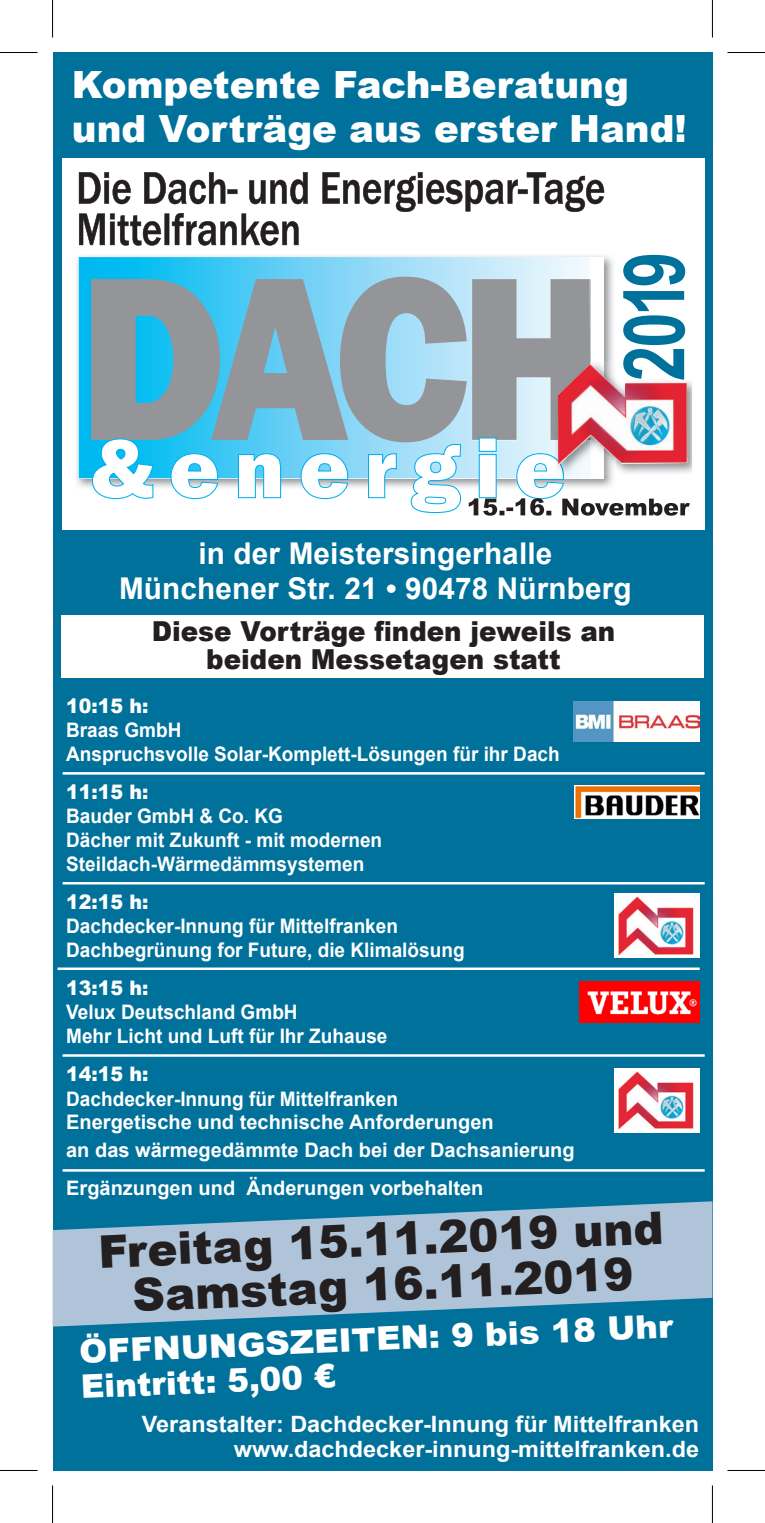
<style>
.page{position:relative;width:765px;height:1523px;background:#fff}
.page>*{position:absolute;margin:0;border:0;box-sizing:border-box;transform-origin:0 0}
.t1{font:900 45px/45.2px "Arial";color:#231f20;text-align:center}
.t2{font:900 37.5px/43.8px "Arial";color:#fff}
.t3{font:900 32.5px/36.5px "Arial";color:#fff;scale:1.04 1}
.t4{font:700 30px/35px "Arial";letter-spacing:.005em;color:#fff;text-align:center}
.t5{font:900 27.5px/27.5px "Arial";color:#231f20;text-align:center;scale:.95 1}
.t6{font:700 22.5px/25px "Arial";color:#fff;text-align:right;scale:1.04 1}
.t7{font:700 20px/24px "Arial";color:#fff;scale:.95 1}
.t8{font:700 20px/38.2px "Arial";color:#fff}
.t9{font:900 20px "Arial";color:#fff;scale:.95 1}
</style>
<div class="page">
<div style="left:52px;top:52px;width:660px;height:1418px;background:#00719b"></div>
<svg style="left:52px;top:1201px;width:660px;height:125px;fill:#afc4d8"></svg>
<div style="left:61px;top:615px;width:641px;height:63px;background:#fff"></div>
<img style="left:574px;top:785px;width:125px;height:33px">
<div style="left:613px;top:893px;width:86px;height:64px;background:#fff"></div>
<img style="left:618px;top:896px;width:76px;height:59px">
<img style="left:579px;top:982px;width:120px;height:40px">
<div style="left:62px;top:159px;width:642px;height:370px;background:#fff"></div>
<hr style="left:63px;top:882px;width:641px;height:2px;background:#fff">
<hr style="left:57px;top:967px;width:642px;height:3px;background:#fff">
<hr style="left:63px;top:772px;width:641px;height:2px;background:#fff">
<hr style="left:63px;top:1054px;width:641px;height:2px;background:#fff">
<hr style="left:63px;top:1169px;width:641px;height:2px;background:#fff">
<svg style="left:79px;top:172px;width:524px;height:74px"></svg>
<img style="left:79px;top:478px;width:12px;height:1px">
<div style="left:79px;top:257px;width:12px;height:221px;background:#00b8f0"></div>
<svg style="left:91px;top:255px;width:598px;height:260px"></svg>
<div style="left:613px;top:1068px;width:86px;height:64px;background:#fff"></div>
<img style="left:618px;top:1071px;width:76px;height:58px">
<img style="left:573px;top:701px;width:126px;height:40px">
<hr style="left:0;top:52px;width:38px;height:1px;background:#000">
<hr style="left:727px;top:52px;width:37px;height:1px;background:#000">
<hr style="left:0;top:1469px;width:38px;height:1px;background:#000">
<hr style="left:727px;top:1469px;width:37px;height:1px;background:#000">
<hr style="left:52px;top:0;width:1px;height:37px;background:#000">
<hr style="left:52px;top:1485px;width:1px;height:37px;background:#000">
<hr style="left:711px;top:0;width:1px;height:37px;background:#000">
<hr style="left:711px;top:1485px;width:1px;height:37px;background:#000">
<h2 class="t2" style="left:72px;top:62px;width:616px">Kompetente Fach-Beratung und Vorträge aus erster Hand!</h2>
<h3 class="t4" style="left:119px;top:537px;width:514px">in der Meistersingerhalle<br>Münchener Str. 21 • 90478 Nürnberg</h3>
<h3 class="t5" style="left:152px;top:616px;width:489px">Diese Vorträge finden jeweils an beiden Messetagen statt</h3>
<p class="t9" style="left:66px;top:691px;width:88px">10:15 h:</p>
<p class="t7" style="left:66px;top:718px;width:520px">Braas GmbH<br>Anspruchsvolle Solar-Komplett-Lösungen für ihr Dach</p>
<p class="t9" style="left:66px;top:777px;width:88px">11:15 h:</p>
<p class="t7" style="left:66px;top:804px;width:334px">Bauder GmbH &amp; Co. KG<br>Dächer mit Zukunft - mit modernen<br>Steildach-Wärmedämmsystemen</p>
<p class="t9" style="left:66px;top:887px;width:88px">12:15 h:</p>
<p class="t7" style="left:66px;top:914px;width:420px">Dachdecker-Innung für Mittelfranken<br>Dachbegrünung for Future, die Klimalösung</p>
<p class="t9" style="left:66px;top:973px;width:88px">13:15 h:</p>
<p class="t7" style="left:66px;top:1000px;width:339px">Velux Deutschland GmbH<br>Mehr Licht und Luft für Ihr Zuhause</p>
<p class="t9" style="left:66px;top:1059px;width:88px">14:15 h:</p>
<p class="t7" style="left:66px;top:1087px;width:451px">Dachdecker-Innung für Mittelfranken<br>Energetische und technische Anforderungen</p>
<p class="t8" style="left:66px;top:1130px;width:509px">an das wärmegedämmte Dach bei der Dachsanierung<br>Ergänzungen und Änderungen vorbehalten</p>
<h1 class="t1" style="left:97px;top:1230px;width:567px;rotate:-3deg">Freitag 15.11.2019 und<br>Samstag 16.11.2019</h1>
<h3 class="t3" style="left:79px;top:1329px;width:572px;rotate:-2deg">Öff nungszeiten: 9 bis 18 Uhr<br>Eintritt: 5,00 €</h3>
<p class="t6" style="left:142px;top:1412px;width:537px">Veranstalter: Dachdecker-Innung für Mittelfranken www.dachdecker-innung-mittelfranken.de</p>
</div>
